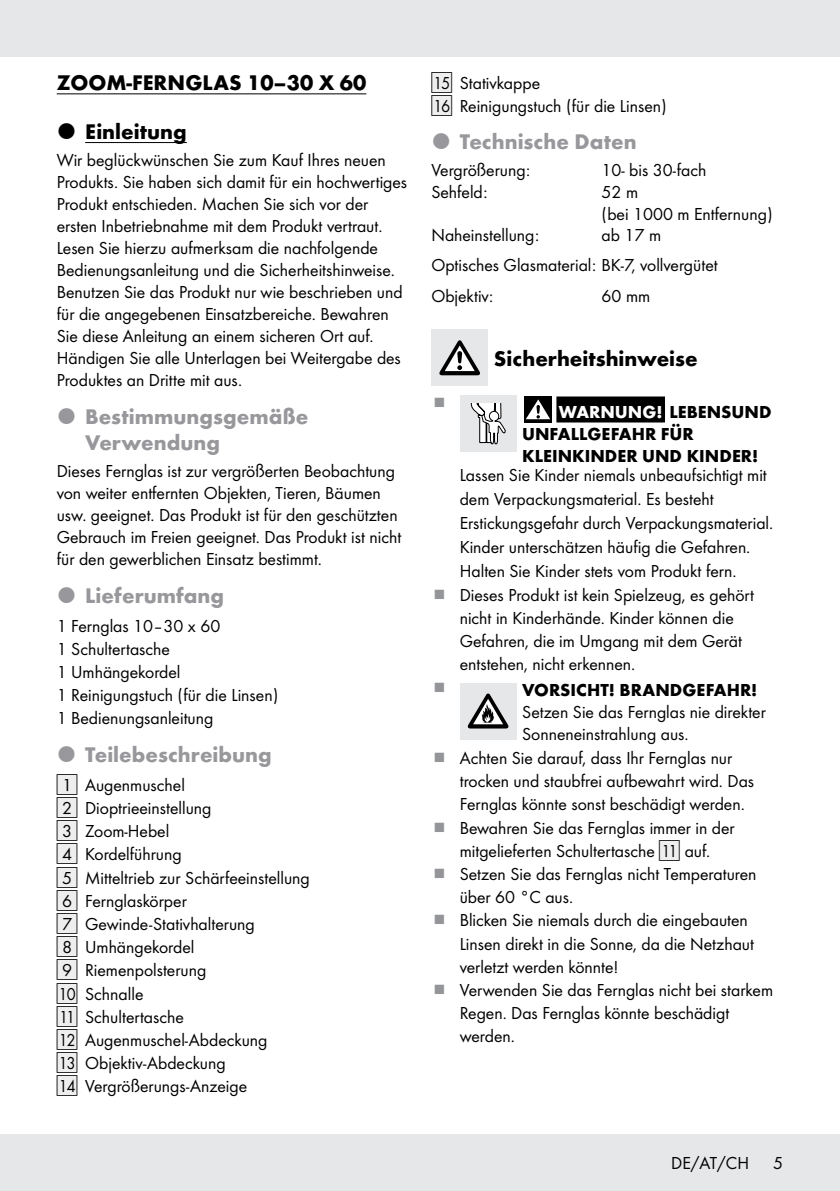
<style>
.page{position:relative;width:840px;height:1191px;background:#fff}
.page>*{position:absolute;margin:0;border:0;box-sizing:border-box;transform-origin:0 0}
.t1{font:700 22px/26px "Futura";color:#98989c}
.t2{font:700 22px "Futura";color:#000}
.t3{font:18px/23.2px "Futura Boo";color:#000}
.t4{font:700 18px/22px "Futura";color:#000}
.s1{font-family:"IMP Lidl Num Box";font-size:15.8px;color:#eeeeef}
.s2{font-family:"IMP Lidl Num Box";font-size:15.8px}
.s3{color:#fff}
</style>
<div class="page">
<div style="left:0;top:1134px;width:839px;height:57px;background:#e6e7e8"></div>
<div style="left:0;top:0;width:839px;height:57px;background:#e6e7e8"></div>
<hr style="left:57px;top:93px;width:309px;height:1px;background:#000">
<hr style="left:85px;top:142px;width:102px;height:1px;background:#000">
<div style="left:431px;top:329px;width:57px;height:57px;background:#e6e7e8"></div>
<svg style="left:439px;top:340px;width:40px;height:35px"></svg>
<div style="left:459px;top:395px;width:57px;height:57px;background:#e6e7e8"></div>
<svg style="left:470px;top:403px;width:35px;height:41px"></svg>
<div style="left:556px;top:396px;width:108px;height:26px;background:#000"></div>
<svg style="left:524px;top:396px;width:27px;height:26px"></svg>
<svg style="left:525px;top:399px;width:25px;height:20px"></svg>
<div style="left:459px;top:682px;width:57px;height:57px;background:#e6e7e8"></div>
<svg style="left:467px;top:693px;width:41px;height:35px"></svg>
<p class="t2" style="left:57px;top:66px;width:311px">ZOOM-FERNGLAS 10–30 X 60</p>
<p class="t2" style="left:85px;top:115px;width:103px">Einleitung</p>
<p class="t3" style="left:57px;top:148px;width:352px;line-height:22px">Wir beglückwünschen Sie zum Kauf Ihres neuen Produkts. Sie haben sich damit für ein hochwertiges Produkt entschieden. Machen Sie sich vor der ersten Inbetriebnahme mit dem Produkt vertraut.<br>Lesen Sie hierzu aufmerksam die nachfolgende Bedienungsanleitung und die Sicherheitshinweise.<br>Benutzen Sie das Produkt nur wie beschrieben und für die angegebenen Einsatzbereiche. Bewahren Sie diese Anleitung an einem sicheren Ort auf.<br>Händigen Sie alle Unterlagen bei Weitergabe des Produktes an Dritte mit aus.</p>
<p class="t1" style="left:85px;top:401px;width:225px">Bestimmungsgemäße<br>Verwendung</p>
<p class="t3" style="left:57px;top:459px;width:346px;line-height:22px">Dieses Fernglas ist zur vergrößerten Beobachtung von weiter entfernten Objekten, Tieren, Bäumen usw. geeignet. Das Produkt ist für den geschützten Gebrauch im Freien geeignet. Das Produkt ist nicht für den gewerblichen Einsatz bestimmt.</p>
<p class="t1" style="left:85px;top:580px;width:140px">Lieferumfang</p>
<p class="t3" style="left:57px;top:613px;width:223px">1 Fernglas 10–30 x 60<br>1 Schultertasche<br>1 Umhängekordel<br>1 Reinigungstuch (für die Linsen)<br>1 Bedienungsanleitung</p>
<p class="t1" style="left:85px;top:739px;width:188px">Teilebeschreibung</p>
<p class="t3" style="left:57px;top:772px;width:254px"><span class="s1">[</span><span class="s2">1]</span> Augenmuschel<br><span class="s1">[</span><span class="s2">2]</span> Dioptrieeinstellung<br><span class="s1">[</span><span class="s2">3]</span> Zoom-Hebel<br><span class="s1">[</span><span class="s2">4]</span> Kordelführung<br><span class="s1">[</span><span class="s2">5]</span> Mitteltrieb zur Schärfeeinstellung <span class="s1">[</span><span class="s2">6]</span> Fernglaskörper<br><span class="s1">[</span><span class="s2">7]</span> Gewinde-Stativhalterung<br><span class="s1">[</span><span class="s2">8]</span> Umhängekordel<br><span class="s1">[</span><span class="s2">9]</span> Riemenpolsterung<br><span class="s1">[</span><span class="s2">10]</span> Schnalle<br><span class="s1">[</span><span class="s2">11]</span> Schultertasche<br><span class="s1">[</span><span class="s2">12]</span> Augenmuschel-Abdeckung<br><span class="s1">[</span><span class="s2">13]</span> Objektiv-Abdeckung<br><span class="s1">[</span><span class="s2">14]</span> Vergrößerungs-Anzeige</p>
<p class="t3" style="left:431px;top:70px;width:237px"><span class="s1">[</span><span class="s2">15]</span> Stativkappe<br><span class="s1">[</span><span class="s2">16]</span> Reinigungstuch (für die Linsen)</p>
<p class="t1" style="left:459px;top:127px;width:178px">Technische Daten</p>
<p class="t3" style="left:431px;top:157px;width:100px">Vergrößerung:</p>
<p class="t3" style="left:601px;top:157px;width:106px">10- bis 30-fach</p>
<p class="t3" style="left:431px;top:179px;width:58px">Sehfeld:</p>
<p class="t3" style="left:601px;top:180px;width:172px;line-height:22px">52 m<br>(bei 1000 m Entfernung)</p>
<p class="t3" style="left:431px;top:223px;width:109px">Naheinstellung:</p>
<p class="t3" style="left:431px;top:219px;width:288px;line-height:30.2px;text-indent:170px">ab 17 m<br>Optisches Glasmaterial: BK-7, vollvergütet<br>Objektiv:</p>
<p class="t3" style="left:601px;top:283px;width:50px">60 mm</p>
<p class="t2" style="left:493px;top:342px;width:205px">Sicherheitshinweise</p>
<p class="t4" style="left:522px;top:399px;width:251px;text-indent:36px"><span class="s3">WARNUNG!</span> LEBENSUND<br>UNFALLGEFAHR FÜR<br>KLEINKINDER UND KINDER!</p>
<p class="t3" style="left:459px;top:462px;width:315px">Lassen Sie Kinder niemals unbeaufsichtigt mit dem Verpackungsmaterial. Es besteht Erstickungsgefahr durch Verpackungsmaterial.<br>Kinder unterschätzen häufig die Gefahren.<br>Halten Sie Kinder stets vom Produkt fern.<br>Dieses Produkt ist kein Spielzeug, es gehört nicht in Kinderhände. Kinder können die Gefahren, die im Umgang mit dem Gerät entstehen, nicht erkennen.</p>
<p class="t4" style="left:522px;top:677px;width:236px">VORSICHT! BRANDGEFAHR!</p>
<p class="t3" style="left:522px;top:700px;width:245px;line-height:22px">Setzen Sie das Fernglas nie direkter<br>Sonneneinstrahlung aus.</p>
<p class="t3" style="left:459px;top:745px;width:315px">Achten Sie darauf, dass Ihr Fernglas nur trocken und staubfrei aufbewahrt wird. Das Fernglas könnte sonst beschädigt werden.<br>Bewahren Sie das Fernglas immer in der mitgelieferten Schultertasche <span class="s1">[</span><span class="s2">11]</span> auf.<br>Setzen Sie das Fernglas nicht Temperaturen über 60 °C aus.<br>Blicken Sie niemals durch die eingebauten Linsen direkt in die Sonne, da die Netzhaut verletzt werden könnte!<br>Verwenden Sie das Fernglas nicht bei starkem Regen. Das Fernglas könnte beschädigt werden.</p>
<p class="t3" style="left:671px;top:1150px;width:79px">DE/AT/CH</p>
<p class="t3" style="left:772px;top:1150px;width:11px">5</p>
</div>
